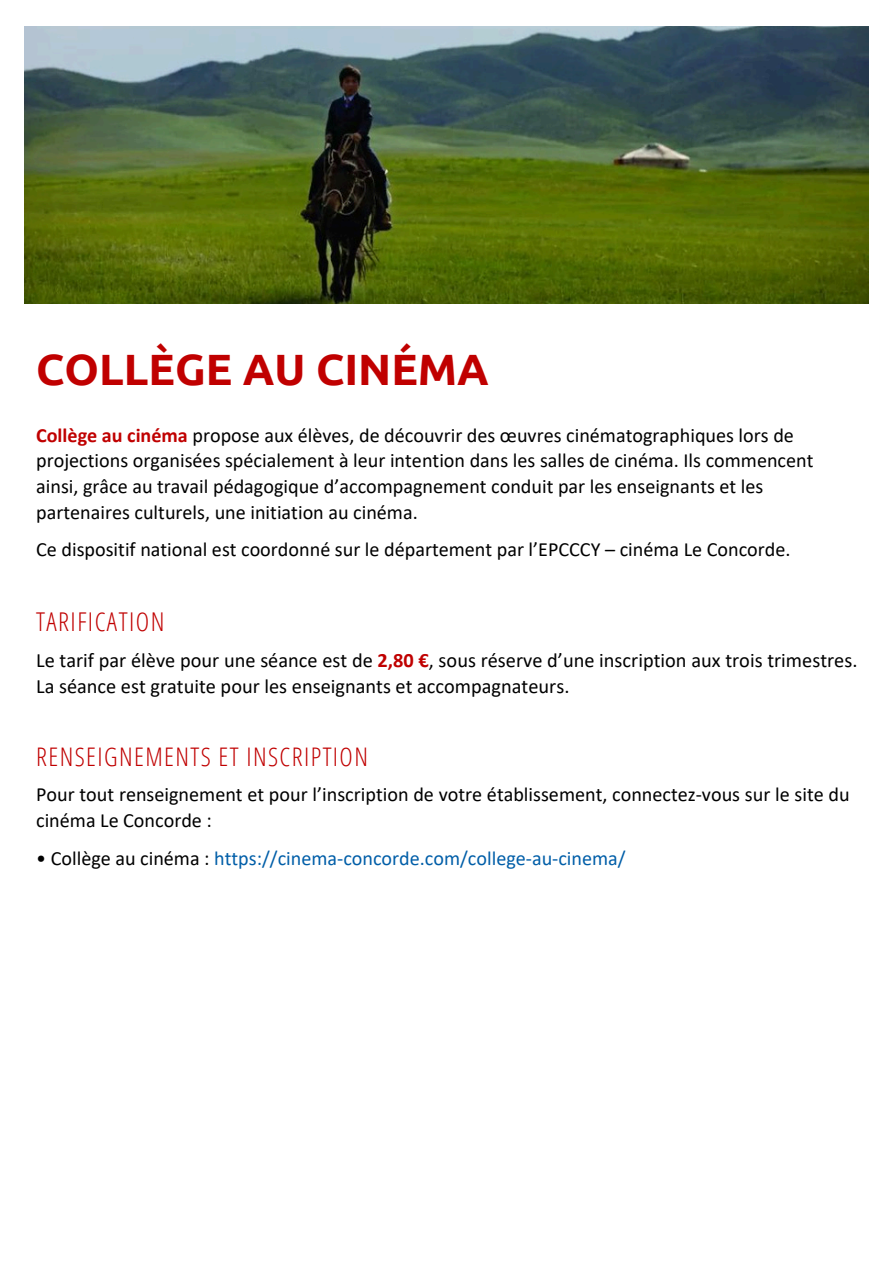
<style>
.page{position:relative;width:894px;height:1264px;background:#fff}
.page>*{position:absolute;margin:0;border:0;box-sizing:border-box;transform-origin:0 0}
.t1{font:700 43.8px "Ubuntu";color:#c00000}
.t2{font:300 25.8px "Open Sans Condensed";letter-spacing:.055em;color:#c00000}
.t3{font:300 25.65px "Open Sans Condensed";letter-spacing:.055em;color:#c00000}
.t4{font:20.4px/26.2px "Calibri";color:#000}
.t5{font:20.1px/25.8px "Calibri";color:#000}
.t6{font:20.1px "Calibri";color:#005ea8}
.s1{font-weight:700;color:#c00000}
.s2{color:#000}
</style>
<div class="page">
<img style="left:25px;top:27px;width:843px;height:277px">
<p class="t1" style="left:36px;top:344px;width:454px">COLLÈGE AU CINÉMA</p>
<h1 class="t5" style="left:36px;top:423px;width:778px"><span class="s1">Collège au cinéma</span> propose aux élèves, de découvrir des œuvres cinématographiques lors de projections organisées spécialement à leur intention dans les salles de cinéma. Ils commencent ainsi, grâce au travail pédagogique d’accompagnement conduit par les enseignants et les partenaires culturels, une initiation au cinéma.</h1>
<p class="t5" style="left:36px;top:538px;width:755px">Ce dispositif national est coordonné sur le département par l’EPCCCY – cinéma Le Concorde.</p>
<h2 class="t2" style="left:36px;top:603px;width:130px">TARIFICATION</h2>
<p class="t4" style="left:36px;top:649px;width:822px">Le tarif par élève pour une séance est de <span class="s1">2,80 €</span>, sous réserve d’une inscription aux trois trimestres.<br>La séance est gratuite pour les enseignants et accompagnateurs.</p>
<p class="t3" style="left:36px;top:738px;width:333px">RENSEIGNEMENTS ET INSCRIPTION</p>
<p class="t5" style="left:36px;top:783px;width:814px">Pour tout renseignement et pour l’inscription de votre établissement, connectez-vous sur le site du cinéma Le Concorde :</p>
<h2 class="t6" style="left:36px;top:849px;width:591px"><span class="s2">• Collège au cinéma :</span> https://cinema-concorde.com/college-au-cinema/</h2>
</div>
